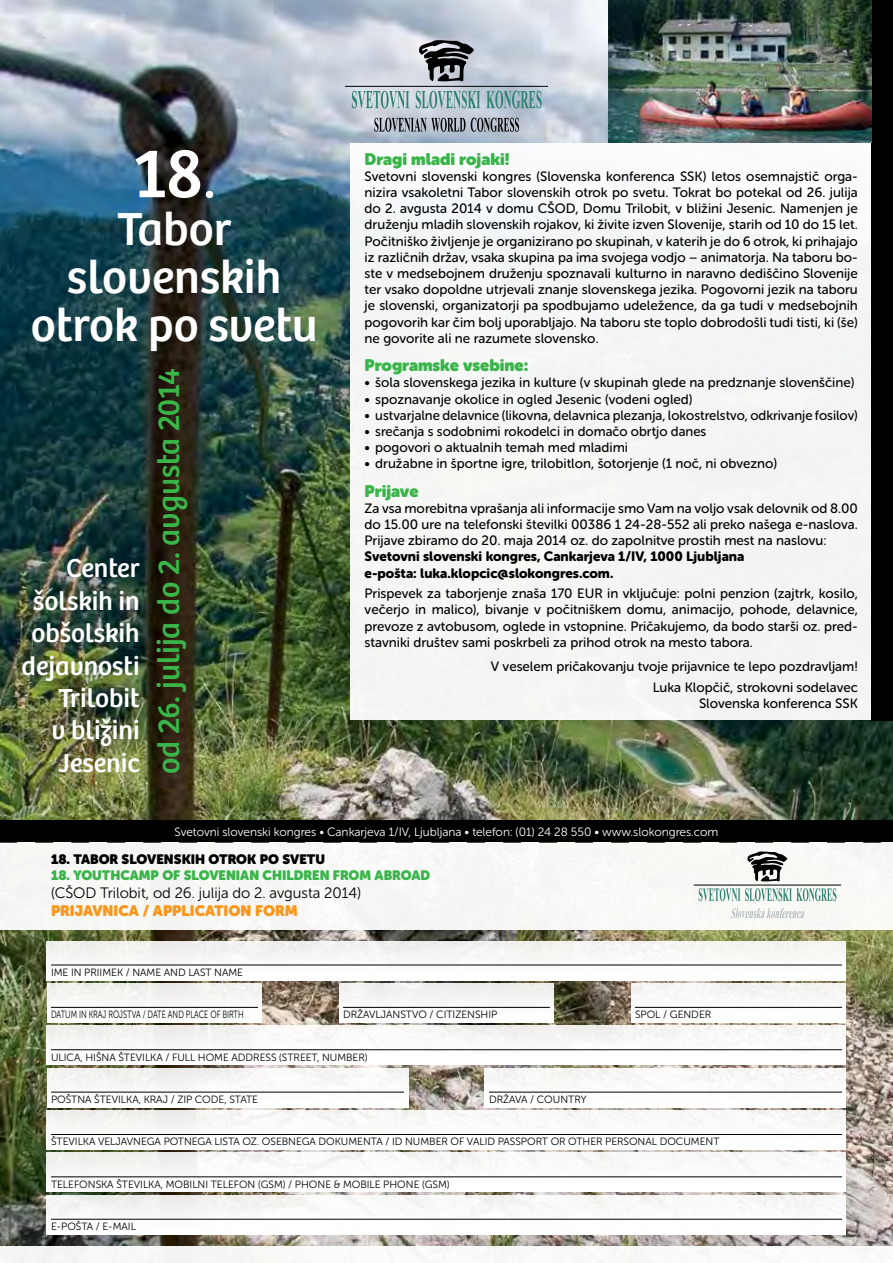
<style>
.page{position:relative;width:893px;height:1263px;background:#fff}
.page>*{position:absolute;margin:0;border:0;box-sizing:border-box;transform-origin:0 0}
.t1{font:72px "Bree";color:#fff}
.t2{font:48px/48px "Bree";color:#fff;text-align:center}
.t3{font:31.5px "Bree";color:#39b54a}
.t4{font:27px/32.4px "Bree";color:#fff;text-align:right}
.t5{font:16.5px "Museo Sans Rounded";color:#39b54a}
.t6{font:15px "Museo Sans Rounded 300";color:#000}
.t7{font:15px "Museo Sans Rounded";color:#f7971d}
.t8{font:13.5px/16.2px "Museo Sans Rounded 500";color:#000;text-align:justify}
.t9{font:13.5px/16.2px "Museo Sans Rounded 900";color:#000}
.t10{font:13.5px "Museo Sans Rounded";color:#39b54a}
.t11{font:13.5px "Museo Sans Rounded";color:#000}
.t12{font:12px "Museo Sans Rounded 300";color:#fff}
.t13{font:10.5px "Museo Sans Rounded 300";color:#000}
.t14{font:10.5px "Museo Sans Rounded 300";color:#000;scale:.73 1}
.s1{font-size:52.5px}
</style>
<div class="page">
<img style="left:0;top:0;width:893px;height:1246px">
<div style="left:0;top:821px;width:893px;height:21px;background:#000"></div>
<div style="left:0;top:842px;width:893px;height:87px;background:#f7f8f6"></div>
<div style="left:350px;top:143px;width:543px;height:577px;background:#f4f5f5"></div>
<div style="left:47px;top:983px;width:214px;height:40px;background:linear-gradient(to right,#f7f8f6,#f8f8f7)"></div>
<div style="left:47px;top:1025px;width:799px;height:40px;background:#fff"></div>
<div style="left:47px;top:1068px;width:361px;height:39px;background:#fff"></div>
<div style="left:47px;top:1110px;width:799px;height:40px;background:#fff"></div>
<div style="left:47px;top:1152px;width:799px;height:40px;background:#fff"></div>
<div style="left:47px;top:1195px;width:799px;height:39px;background:#fff"></div>
<div style="left:47px;top:941px;width:799px;height:39px;background:#f8f8f7"></div>
<div style="left:485px;top:1068px;width:361px;height:39px;background:#fff"></div>
<div style="left:631px;top:983px;width:215px;height:40px;background:#fff"></div>
<div style="left:339px;top:983px;width:215px;height:40px;background:#f7f6f6"></div>
<div style="left:872px;top:0;width:21px;height:721px;background:#000"></div>
<img style="left:608px;top:0;width:264px;height:143px">
<hr style="left:51px;top:965px;width:791px;height:1px;background:#000">
<hr style="left:51px;top:1007px;width:207px;height:1px;background:#000">
<hr style="left:343px;top:1007px;width:207px;height:1px;background:#000">
<hr style="left:635px;top:1007px;width:207px;height:1px;background:#000">
<hr style="left:51px;top:1049px;width:791px;height:1px;background:#000">
<hr style="left:51px;top:1092px;width:353px;height:1px;background:#000">
<hr style="left:489px;top:1092px;width:353px;height:1px;background:#000">
<hr style="left:51px;top:1134px;width:791px;height:1px;background:#000">
<hr style="left:51px;top:1176px;width:791px;height:1px;background:#000">
<hr style="left:51px;top:1219px;width:791px;height:1px;background:#000">
<svg style="left:747px;top:851px;width:40px;height:31px"></svg>
<svg style="left:699px;top:888px;width:137px;height:13px"></svg>
<hr style="left:694px;top:885px;width:147px;height:1px;background:#000">
<svg style="left:731px;top:908px;width:73px;height:10px"></svg>
<svg style="left:0;top:842px;width:882px;height:1px"></svg>
<svg style="left:419px;top:40px;width:55px;height:42px;background:#6c6f74"></svg>
<svg style="left:352px;top:91px;width:57px;height:18px"></svg>
<svg style="left:416px;top:91px;width:64px;height:18px"></svg>
<svg style="left:486px;top:91px;width:56px;height:18px"></svg>
<svg style="left:374px;top:118px;width:91px;height:14px"></svg>
<svg style="left:471px;top:118px;width:48px;height:14px"></svg>
<hr style="left:345px;top:86px;width:203px;height:1px;background:#000">
<h1 class="t1" style="left:133px;top:131px;width:83px">18<span class="s1">.</span></h1>
<h2 class="t2" style="left:31px;top:206px;width:288px">Tabor slovenskih otrok po svetu</h2>
<h3 class="t3" style="left:150px;top:774px;width:408px;rotate:-90deg">od 26. julija do 2. avgusta 2014</h3>
<h3 class="t4" style="left:22px;top:553px;width:119px">Center šolskih in obšolskih dejavnosti<br>Trilobit<br>v bližini<br>Jesenic</h3>
<p class="t5" style="left:365px;top:149px;width:146px">Dragi mladi rojaki!</p>
<p class="t8" style="left:365px;top:168px;width:495px">Svetovni slovenski kongres (Slovenska konferenca SSK) letos osemnajstič orga&shy;nizira vsakoletni Tabor slovenskih otrok po svetu. Tokrat bo potekal od 26. julija do 2. avgusta 2014 v domu CŠOD, Domu Trilobit, v bližini Jesenic. Namenjen je druženju mladih slovenskih rojakov, ki živite izven Slovenije, starih od 10 do 15 let.<br>Počitniško življenje je organizirano po skupinah, v katerih je do 6 otrok, ki prihajajo iz različnih držav, vsaka skupina pa ima svojega vodjo – animatorja. Na taboru bo&shy;ste v medsebojnem druženju spoznavali kulturno in naravno dediščino Slovenije ter vsako dopoldne utrjevali znanje slovenskega jezika. Pogovorni jezik na taboru je slovenski, organizatorji pa spodbujamo udeležence, da ga tudi v medsebojnih pogovorih kar čim bolj uporabljajo. Na taboru ste toplo dobrodošli tudi tisti, ki (še) ne govorite ali ne razumete slovensko.</p>
<p class="t5" style="left:365px;top:356px;width:165px">Programske vsebine:</p>
<p class="t8" style="left:365px;top:375px;width:491px">• šola slovenskega jezika in kulture (v skupinah glede na predznanje slovenščine)</p>
<p class="t8" style="left:365px;top:391px;width:329px">• spoznavanje okolice in ogled Jesenic (vodeni ogled)</p>
<p class="t8" style="left:365px;top:407px;width:495px">• ustvarjalne delavnice (likovna, delavnica plezanja, lokostrelstvo, odkrivanje fosilov)</p>
<p class="t8" style="left:365px;top:423px;width:343px">• srečanja s sodobnimi rokodelci in domačo obrtjo danes</p>
<p class="t8" style="left:365px;top:439px;width:265px">• pogovori o aktualnih temah med mladimi</p>
<p class="t8" style="left:365px;top:456px;width:414px">• družabne in športne igre, trilobitlon, šotorjenje (1 noč, ni obvezno)</p>
<p class="t5" style="left:365px;top:481px;width:55px">Prijave</p>
<p class="t8" style="left:365px;top:500px;width:495px">Za vsa morebitna vprašanja ali informacije smo Vam na voljo vsak delovnik od 8.00 do 15.00 ure na telefonski številki 00386 1 24-28-552 ali preko našega e-naslova.<br>Prijave zbiramo do 20. maja 2014 oz. do zapolnitve prostih mest na naslovu:</p>
<p class="t9" style="left:365px;top:549px;width:381px">Svetovni slovenski kongres, Cankarjeva 1/IV, 1000 Ljubljana e-pošta: luka.klopcic@slokongres.com.</p>
<p class="t8" style="left:365px;top:585px;width:495px">Prispevek za taborjenje znaša 170 EUR in vključuje: polni penzion (zajtrk, kosilo, večerjo in malico), bivanje v počitniškem domu, animacijo, pohode, delavnice, prevoze z avtobusom, oglede in vstopnine. Pričakujemo, da bodo starši oz. pred&shy;stavniki društev sami poskrbeli za prihod otrok na mesto tabora.</p>
<p class="t8" style="left:491px;top:657px;width:369px;line-height:20.4px;text-align:right">V veselem pričakovanju tvoje prijavnice te lepo pozdravljam!<br>Luka Klopčič, strokovni sodelavec</p>
<p class="t8" style="left:699px;top:695px;width:160px">Slovenska konferenca SSK</p>
<p class="t12" style="left:175px;top:825px;width:545px">Svetovni slovenski kongres • Cankarjeva 1/IV, Ljubljana • telefon: (01) 24 28 550 • www.slokongres.com</p>
<p class="t11" style="left:51px;top:852px;width:276px">18. TABOR SLOVENSKIH OTROK PO SVETU</p>
<p class="t10" style="left:51px;top:868px;width:381px">18. YOUTHCAMP OF SLOVENIAN CHILDREN FROM ABROAD</p>
<p class="t6" style="left:51px;top:885px;width:312px">(CŠOD Trilobit, od 26. julija do 2. avgusta 2014)</p>
<p class="t7" style="left:51px;top:902px;width:248px">PRIJAVNICA / APPLICATION FORM</p>
<p class="t13" style="left:51px;top:966px;width:194px">IME IN PRIIMEK / NAME AND LAST NAME</p>
<p class="t14" style="left:51px;top:1009px;width:266px">DATUM IN KRAJ ROJSTVA / DATE AND PLACE OF BIRTH</p>
<p class="t13" style="left:343px;top:1009px;width:156px">DRŽAVLJANSTVO / CITIZENSHIP</p>
<p class="t13" style="left:635px;top:1009px;width:78px">SPOL / GENDER</p>
<p class="t13" style="left:51px;top:1051px;width:318px">ULICA, HIŠNA ŠTEVILKA / FULL HOME ADDRESS (STREET, NUMBER)</p>
<p class="t13" style="left:51px;top:1094px;width:209px">POŠTNA ŠTEVILKA, KRAJ / ZIP CODE, STATE</p>
<p class="t13" style="left:489px;top:1094px;width:99px">DRŽAVA / COUNTRY</p>
<p class="t13" style="left:51px;top:1136px;width:670px">ŠTEVILKA VELJAVNEGA POTNEGA LISTA OZ. OSEBNEGA DOKUMENTA / ID NUMBER OF VALID PASSPORT OR OTHER PERSONAL DOCUMENT</p>
<p class="t13" style="left:51px;top:1178px;width:400px">TELEFONSKA ŠTEVILKA, MOBILNI TELEFON (GSM) / PHONE &amp; MOBILE PHONE (GSM)</p>
<p class="t13" style="left:51px;top:1221px;width:86px">E-POŠTA / E-MAIL</p>
</div>
